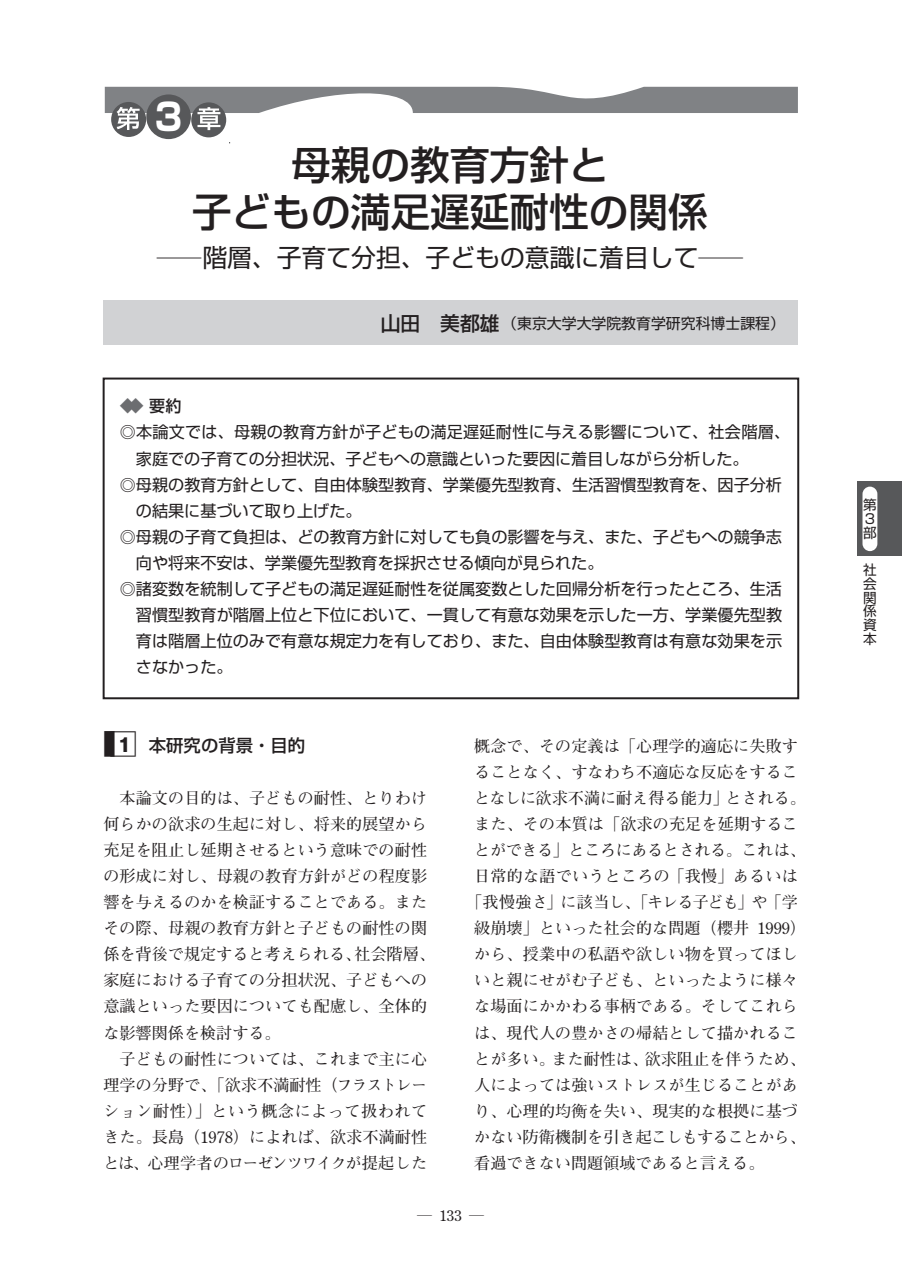
<style>
.page{position:relative;width:903px;height:1275px;background:#fff}
.page>*{position:absolute;margin:0;border:0;box-sizing:border-box;transform-origin:0 0}
.t1{font:39.73px/47.1px "Shin Go Medium 90 msp RKSJ H";color:#231f20;text-align:center}
.t2{font:37.27px "Shin Go Bold 90 msp RKSJ H";color:#fff;scale:.9 1}
.t3{font:24.85px "Shin Go regular 90 msp RKSJ H";color:#231f20;scale:1.8 1}
.t4{font:17.32px "Shin Go Medium 90 msp RKSJ H";color:#231f20}
.t5{font:16.1px/26.1px "Futo Min A101 Bold 90 msp RKSJ H";letter-spacing:.005em;color:#231f20}
.t6{font:16.1px "Shin Go regular 90 msp RKSJ H";color:#231f20}
.t7{font:16.1px "Futo Min A101 Bold 90 msp RKSJ H";letter-spacing:-.035em;color:#231f20}
.t8{font:16.1px "Futo Min A101 Bold 90 msp RKSJ H";letter-spacing:-.025em;color:#231f20}
.t9{font:16.1px "Shin Go regular 90 msp RKSJ H";color:#6c6d70}
.t10{font:14.88px "Shin Go regular 90 msp RKSJ H";color:#231f20}
.t11{font:14.88px "Futo Min A101 Bold 90 msp RKSJ H";color:#231f20}
.t12{font:13.65px/13.7px "Shin Go regular 90 msp RKSJ H";color:#231f20;text-align:justify}
.s1{font-family:"Shin Go Medium 90 msp RKSJ H";font-size:19.78px}
.s2{font-family:"Shin Go Medium 90 msp RKSJ H";color:#231f20}
.s3{font-size:29.75px}
.s4{font-size:29.57px}
.s5{font-family:"Gothic MB101 Bold 90 msp RKSJ H";font-size:18.55px}
</style>
<div class="page">
<div style="left:104px;top:301px;width:694px;height:44px;background:#d1d2d4"></div>
<div style="left:103px;top:378px;width:696px;height:321px;border:2px solid #231f20"></div>
<div style="left:191px;top:102px;width:35px;height:35px;background:#57585a;border-radius:50%"></div>
<div style="left:111px;top:102px;width:35px;height:35px;background:#57585a;border-radius:50%"></div>
<div style="left:146px;top:94px;width:45px;height:45px;background:#57585a;border-radius:50%"></div>
<svg style="left:105px;top:87px;width:693px;height:43px"></svg>
<div style="left:857px;top:482px;width:45px;height:74px;background:#57585a"></div>
<div style="left:862px;top:487px;width:15px;height:64px;background:#fff;border-radius:7px"></div>
<h2 class="t2" style="left:155px;top:103px;width:32px">3</h2>
<h1 class="t1" style="left:192px;top:147px;width:517px">母親の教育方針と<br>子どもの満足遅延耐性の関係</h1>
<h3 class="t3" style="left:157px;top:248px;width:327px">―階層、子育て分担、子どもの意識に着目して―</h3>
<p class="t10" style="left:381px;top:318px;width:406px"><span class="s1">山田　美都雄</span>（東京大学大学院教育学研究科博士課程）</p>
<p class="t9" style="left:120px;top:400px;width:63px">◆◆ <span class="s2">要約</span></p>
<p class="t6" style="left:120px;top:426px;width:672px">◎本論文では、母親の教育方針が子どもの満足遅延耐性に与える影響について、社会階層、</p>
<p class="t6" style="left:136px;top:452px;width:614px">家庭での子育ての分担状況、子どもへの意識といった要因に着目しながら分析した。</p>
<p class="t6" style="left:120px;top:478px;width:664px">◎母親の教育方針として、自由体験型教育、学業優先型教育、生活習慣型教育を、因子分析</p>
<p class="t6" style="left:136px;top:504px;width:227px">の結果に基づいて取り上げた。</p>
<p class="t6" style="left:120px;top:531px;width:664px">◎母親の子育て負担は、どの教育方針に対しても負の影響を与え、また、子どもへの競争志</p>
<p class="t6" style="left:136px;top:557px;width:469px">向や将来不安は、学業優先型教育を採択させる傾向が見られた。</p>
<p class="t6" style="left:120px;top:583px;width:664px">◎諸変数を統制して子どもの満足遅延耐性を従属変数とした回帰分析を行ったところ、生活</p>
<p class="t6" style="left:136px;top:609px;width:648px">習慣型教育が階層上位と下位において、一貫して有意な効果を示した一方、学業優先型教</p>
<p class="t6" style="left:136px;top:635px;width:648px">育は階層上位のみで有意な規定力を有しており、また、自由体験型教育は有意な効果を示</p>
<p class="t6" style="left:136px;top:661px;width:98px">さなかった。</p>
<p class="t4" style="left:103px;top:739px;width:203px"><span class="s3">■</span><span class="s4">□</span><span class="s5">1</span> 本研究の背景・目的</p>
<p class="t5" style="left:103px;top:787px;width:333px;text-indent:16px">本論文の目的は、子どもの耐性、とりわけ何らかの欲求の生起に対し、将来的展望から充足を阻止し延期させるという意味での耐性の形成に対し、母親の教育方針がどの程度影響を与えるのかを検証することである。またその際、母親の教育方針と子どもの耐性の関係を背後で規定すると考えられる、社会階層、家庭における子育ての分担状況、子どもへの意識といった要因についても配慮し、全体的な影響関係を検討する。</p>
<p class="t5" style="left:103px;top:1048px;width:325px;text-align:justify;text-indent:16px">子どもの耐性については、これまで主に心理学の分野で、「欲求不満耐性（フラストレーション耐性）」という概念によって扱われてきた。長島（1978）によれば、欲求不満耐性とは、心理学者のローゼンツワイクが提起した</p>
<p class="t5" style="left:474px;top:735px;width:325px">概念で、その定義は「心理学的適応に失敗す</p>
<p class="t5" style="left:474px;top:761px;width:325px">ることなく、すなわち不適応な反応をするこ</p>
<p class="t5" style="left:474px;top:787px;width:333px">となしに欲求不満に耐え得る能力」とされる。</p>
<p class="t5" style="left:474px;top:813px;width:325px">また、その本質は「欲求の充足を延期するこ</p>
<p class="t8" style="left:474px;top:844px;width:333px">とができる」ところにあるとされる。これは、</p>
<p class="t5" style="left:474px;top:865px;width:325px">日常的な語でいうところの「我慢」あるいは</p>
<p class="t7" style="left:466px;top:896px;width:333px">「我慢強さ」に該当し、「キレる子ども」や「学</p>
<p class="t5" style="left:474px;top:917px;width:333px">級崩壊」といった社会的な問題（櫻井 1999）</p>
<p class="t5" style="left:474px;top:943px;width:325px">から、授業中の私語や欲しい物を買ってほし</p>
<p class="t5" style="left:474px;top:969px;width:325px">いと親にせがむ子ども、といったように様々</p>
<p class="t5" style="left:474px;top:995px;width:325px">な場面にかかわる事柄である。そしてこれら</p>
<p class="t5" style="left:474px;top:1022px;width:325px">は、現代人の豊かさの帰結として描かれるこ</p>
<p class="t5" style="left:474px;top:1048px;width:333px">とが多い。また耐性は、欲求阻止を伴うため、</p>
<p class="t5" style="left:474px;top:1074px;width:325px">人によっては強いストレスが生じることがあ</p>
<p class="t5" style="left:474px;top:1100px;width:325px">り、心理的均衡を失い、現実的な根拠に基づ</p>
<p class="t5" style="left:474px;top:1126px;width:333px">かない防衛機制を引き起こしもすることから、</p>
<p class="t5" style="left:474px;top:1152px;width:292px">看過できない問題領域であると言える。</p>
<p class="t11" style="left:417px;top:1209px;width:68px">― 133 ―</p>
<p class="t12" style="left:863px;top:499px;width:15px;line-height:14.2px">第3部</p>
<p class="t12" style="left:863px;top:565px;width:15px">社会関係資本</p>
</div>
